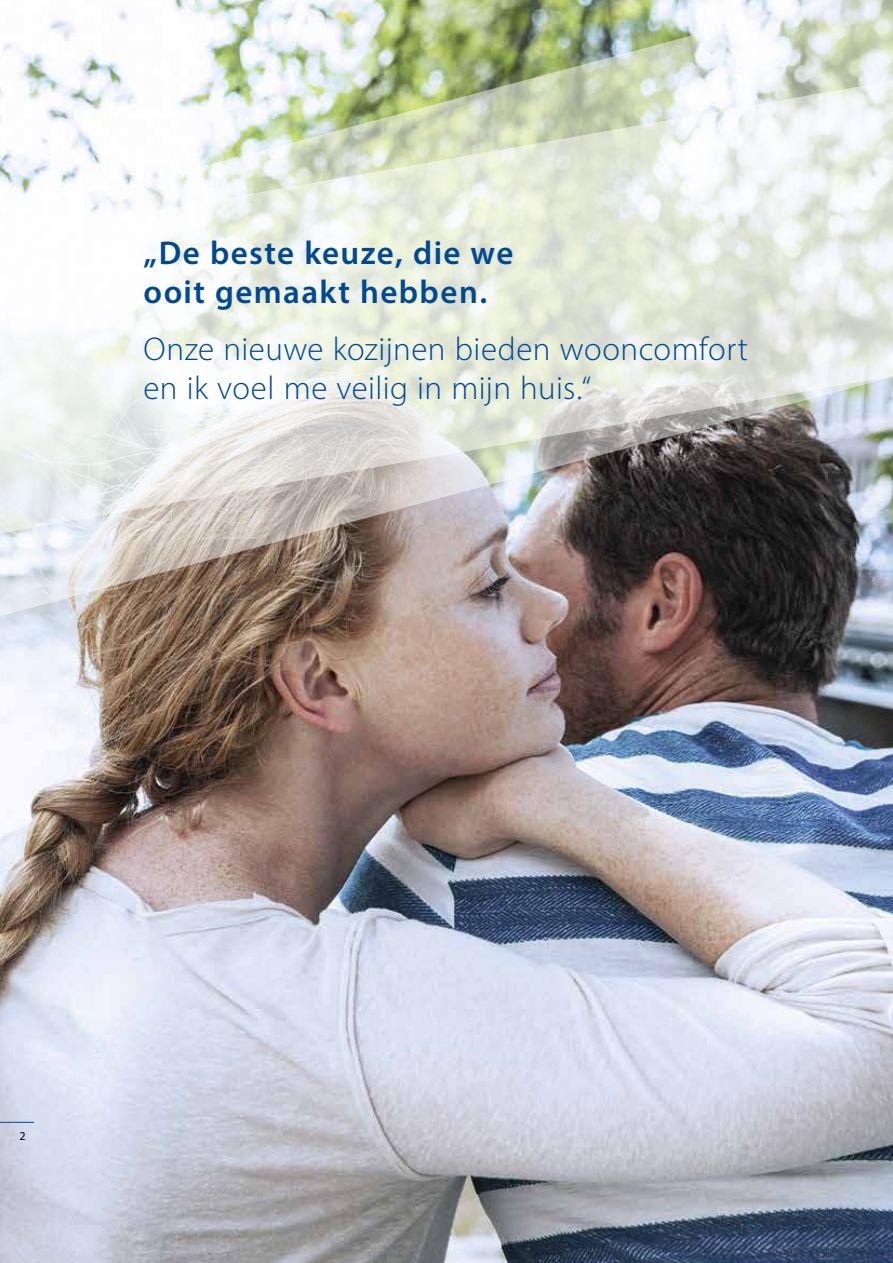
<style>
.page{position:relative;width:893px;height:1263px;background:#fff}
.page>*{position:absolute;margin:0;border:0;box-sizing:border-box;transform-origin:0 0}
.t1{font:300 33px/39.6px "Myriad Pro";letter-spacing:.015em;color:#004891}
.t2{font:600 33px/39.6px "Myriad Pro";letter-spacing:.04em;color:#004891}
.t3{font:12px "Myriad Pro";color:#000}
</style>
<div class="page">
<img style="left:0;top:619px;width:893px;height:644px">
<img style="left:0;top:0;width:893px;height:619px">
<svg style="left:0;top:81px;width:893px;height:455px"></svg>
<hr style="left:0;top:1122px;width:34px;height:1px;background:#004891">
<p class="t2" style="left:144px;top:232px;width:371px">„De beste keuze, die we ooit gemaakt hebben.</p>
<p class="t1" style="left:144px;top:329px;width:606px">Onze nieuwe kozijnen bieden wooncomfort en ik voel me veilig in mijn huis.“</p>
<p class="t3" style="left:19px;top:1128px;width:8px">2</p>
</div>
